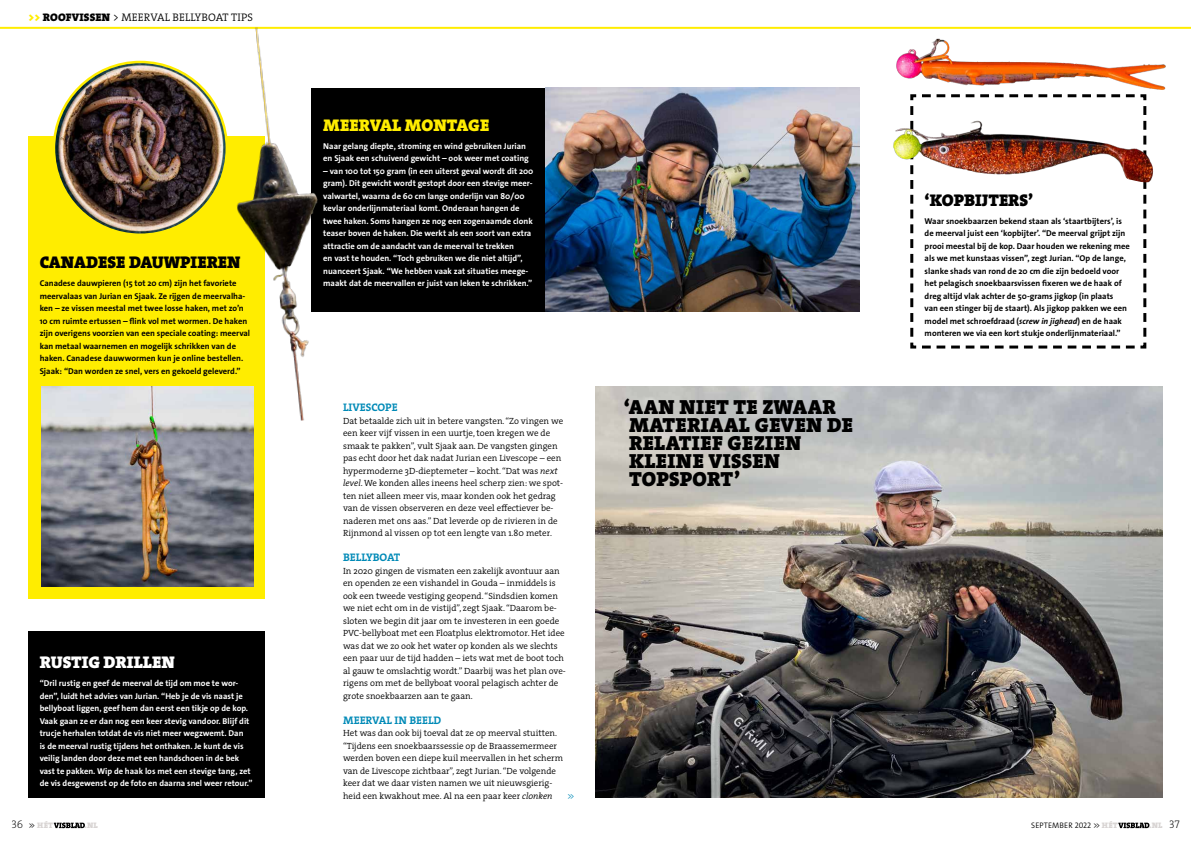
<style>
.page{position:relative;width:1191px;height:842px;background:#fff}
.page>*{position:absolute;margin:0;border:0;box-sizing:border-box;transform-origin:0 0}
.t1{font:20.5px/18px "The Serif HP9 Blk";letter-spacing:.015em;color:#000}
.t2{font:17px "The Serif HP9 Blk";color:#000}
.t3{font:17px "The Serif HP9 Blk";color:#ffed00}
.t4{font:17px "The Serif HP9 Blk";color:#fff}
.t5{font:11px "The Serif HP4 Se Lig";letter-spacing:.015em;color:#000}
.t6{font:11px "The Serif HP7 Bld";color:#008ab7}
.t7{font:9px/12.5px "The Serif HP4 Se Lig";color:#000}
.t8{font:700 8.5px/12.5px "The Sans Os F";color:#fff}
.t9{font:700 8.5px/12.5px "The Sans Os F";color:#000}
.t10{font:300 8.5px "The Sans Os F";color:#008ab7}
.t11{font:300 8px "The Sans Os F";letter-spacing:.015em;color:#000}
.t12{font:8px "The Serif HP9 Blk";letter-spacing:.03em;color:#d8d4d3}
.s1{font-family:"The Serif HP9 Blk";color:#ffed00}
.s2{font-family:"The Serif HP9 Blk"}
.s3{font-family:"The Serif HP4 Se Lig IT"}
.s4{font-style:italic}
.s5{font-family:"The Serif HP2 Ex Lig";font-size:11px;color:#000}
.s6{font-family:"The Sans Os F";font-weight:300;color:#000}
.s7{font-family:"The Serif HP9 Blk";font-weight:400;color:#d8d4d3}
</style>
<div class="page">
<hr style="left:0;top:27px;width:1191px;height:2px;background:#ffed00">
<img style="left:595px;top:386px;width:567px;height:412px">
<img style="left:545px;top:88px;width:315px;height:224px">
<svg style="left:54px;top:822px;width:31px;height:6px"></svg>
<svg style="left:1118px;top:822px;width:31px;height:6px"></svg>
<div style="left:28px;top:136px;width:236px;height:463px;background:#ffed00"></div>
<svg style="left:910px;top:183px;width:237px;height:166px"></svg>
<div style="left:312px;top:88px;width:233px;height:224px;background:#000"></div>
<div style="left:28px;top:631px;width:236px;height:167px;background:#000"></div>
<img style="left:893px;top:38px;width:273px;height:145px">
<img style="left:42px;top:386px;width:211px;height:200px">
<img style="left:54px;top:62px;width:173px;height:173px;border-radius:86px">
<img style="left:231px;top:26px;width:94px;height:395px">
<p class="t5" style="left:28px;top:10px;width:226px"><span class="s1">&gt;&gt;</span> <span class="s2">ROOFVISSEN</span> &gt; MEERVAL BELLYBOAT TIPS</p>
<h2 class="t2" style="left:40px;top:251px;width:202px">CANADESE DAUWPIEREN</h2>
<p class="t9" style="left:40px;top:277px;width:212px">Canadese dauwpieren (15 tot 20 cm) zijn het favoriete meervalaas van Jurian en Sjaak. Ze rijgen de meervalha&shy;ken – ze vissen meestal met twee losse haken, met zo’n 10 cm ruimte ertussen – flink vol met wormen. De haken zijn overigens voorzien van een speciale coating: meerval kan metaal waarnemen en mogelijk schrikken van de haken. Canadese dauwwormen kun je online bestellen.<br>Sjaak: “Dan worden ze snel, vers en gekoeld geleverd.”</p>
<h2 class="t4" style="left:40px;top:651px;width:136px">RUSTIG DRILLEN</h2>
<p class="t8" style="left:40px;top:677px;width:214px">“Dril rustig en geef de meerval de tijd om moe te wor&shy;den”, luidt het advies van Jurian. “Heb je de vis naast je bellyboat liggen, geef hem dan eerst een tikje op de kop.<br>Vaak gaan ze er dan nog een keer stevig vandoor. Blijf dit trucje herhalen totdat de vis niet meer wegzwemt. Dan<br>is de meerval rustig tijdens het onthaken. Je kunt de vis veilig landen door deze met een handschoen in de bek vast te pakken. Wip de haak los met een stevige tang, zet de vis desgewenst op de foto en daarna snel weer retour.”</p>
<h2 class="t3" style="left:323px;top:113px;width:167px">MEERVAL MONTAGE</h2>
<p class="t8" style="left:323px;top:139px;width:207px">Naar gelang diepte, stroming en wind gebruiken Jurian en Sjaak een schuivend gewicht – ook weer met coating</p>
<p class="t8" style="left:323px;top:164px;width:212px">– van 100 tot 150 gram (in een uiterst geval wordt dit 200 gram). Dit gewicht wordt gestopt door een stevige meer&shy;valwartel, waarna de 60 cm lange onderlijn van 80/00 kevlar onderlijnmateriaal komt. Onderaan hangen de twee haken. Soms hangen ze nog een zogenaamde clonk teaser boven de haken. Die werkt als een soort van extra attractie om de aandacht van de meerval te trekken<br>en vast te houden. “Toch gebruiken we die niet altijd”, nuanceert Sjaak. “We hebben vaak zat situaties meege&shy;maakt dat de meervallen er juist van leken te schrikken.”</p>
<p class="t6" style="left:343px;top:400px;width:56px">LIVESCOPE</p>
<p class="t7" style="left:343px;top:414px;width:222px">Dat betaalde zich uit in betere vangsten. “Zo vingen we een keer vijf vissen in een uurtje, toen kregen we de smaak te pakken”, vult Sjaak aan. De vangsten gingen pas echt door het dak nadat Jurian een Livescope – een hypermoderne 3D-dieptemeter – kocht. “Dat was <span class="s3">next level</span>. We konden alles ineens heel scherp zien: we spot&shy;ten niet alleen meer vis, maar konden ook het gedrag van de vissen observeren en deze veel effectiever be&shy;naderen met ons aas.” Dat leverde op de rivieren in de Rijnmond al vissen op tot een lengte van 1.80 meter.</p>
<p class="t6" style="left:343px;top:550px;width:59px">BELLYBOAT</p>
<p class="t7" style="left:343px;top:564px;width:224px">In 2020 gingen de vismaten een zakelijk avontuur aan en openden ze een vishandel in Gouda – inmiddels is ook een tweede vestiging geopend. “Sindsdien komen we niet echt om in de vistijd”, zegt Sjaak. “Daarom be&shy;sloten we begin dit jaar om te investeren in een goede PVC-bellyboat met een Floatplus elektromotor. Het idee was dat we zo ook het water op konden als we slechts een paar uur de tijd hadden – iets wat met de boot toch al gauw te omslachtig wordt.” Daarbij was het plan ove&shy;rigens om met de bellyboat vooral pelagisch achter de grote snoekbaarzen aan te gaan.</p>
<p class="t6" style="left:343px;top:712px;width:100px">MEERVAL IN BEELD</p>
<p class="t7" style="left:343px;top:727px;width:221px">Het was dan ook bij toeval dat ze op meerval stuitten. “Tijdens een snoekbaarssessie op de Braassemermeer werden boven een diepe kuil meervallen in het scherm van de Livescope zichtbaar”, zegt Jurian. “De volgende keer dat we daar visten namen we uit nieuwsgierig&shy;heid een kwakhout mee. Al na een paar keer <span class="s3">clonken</span></p>
<p class="t10" style="left:567px;top:790px;width:9px">&gt;&gt;</p>
<h1 class="t1" style="left:624px;top:397px;width:230px">‘AAN NIET TE ZWAAR<br>MATERIAAL GEVEN DE<br>RELATIEF GEZIEN<br>KLEINE VISSEN<br>TOPSPORT’</h1>
<h2 class="t2" style="left:924px;top:188px;width:110px">‘KOPBIJTERS’</h2>
<p class="t9" style="left:924px;top:214px;width:207px">Waar snoekbaarzen bekend staan als ‘staartbijters’, is de meerval juist een ‘kopbijter’. “De meerval grijpt zijn prooi meestal bij de kop. Daar houden we rekening mee als we met kunstaas vissen”, zegt Jurian. “Op de lange, slanke shads van rond de 20 cm die zijn bedoeld voor het pelagisch snoekbaarsvissen fixeren we de haak of dreg altijd vlak achter de 50-grams jigkop (in plaats<br>van een stinger bij de staart). Als jigkop pakken we een model met schroefdraad (<span class="s4">screw in jighead</span>) en de haak monteren we via een kort stukje onderlijnmateriaal.”</p>
<p class="t12" style="left:11px;top:820px;width:43px"><span class="s5">36</span> <span class="s6">&gt;&gt;</span> HÉT</p>
<p class="t12" style="left:85px;top:820px;width:15px">.NL</p>
<p class="t11" style="left:1031px;top:820px;width:88px">SEPTEMBER 2022 &gt;&gt; <span class="s7">HÉT</span></p>
<p class="t12" style="left:1149px;top:820px;width:32px">.NL <span class="s5">37</span></p>
</div>
